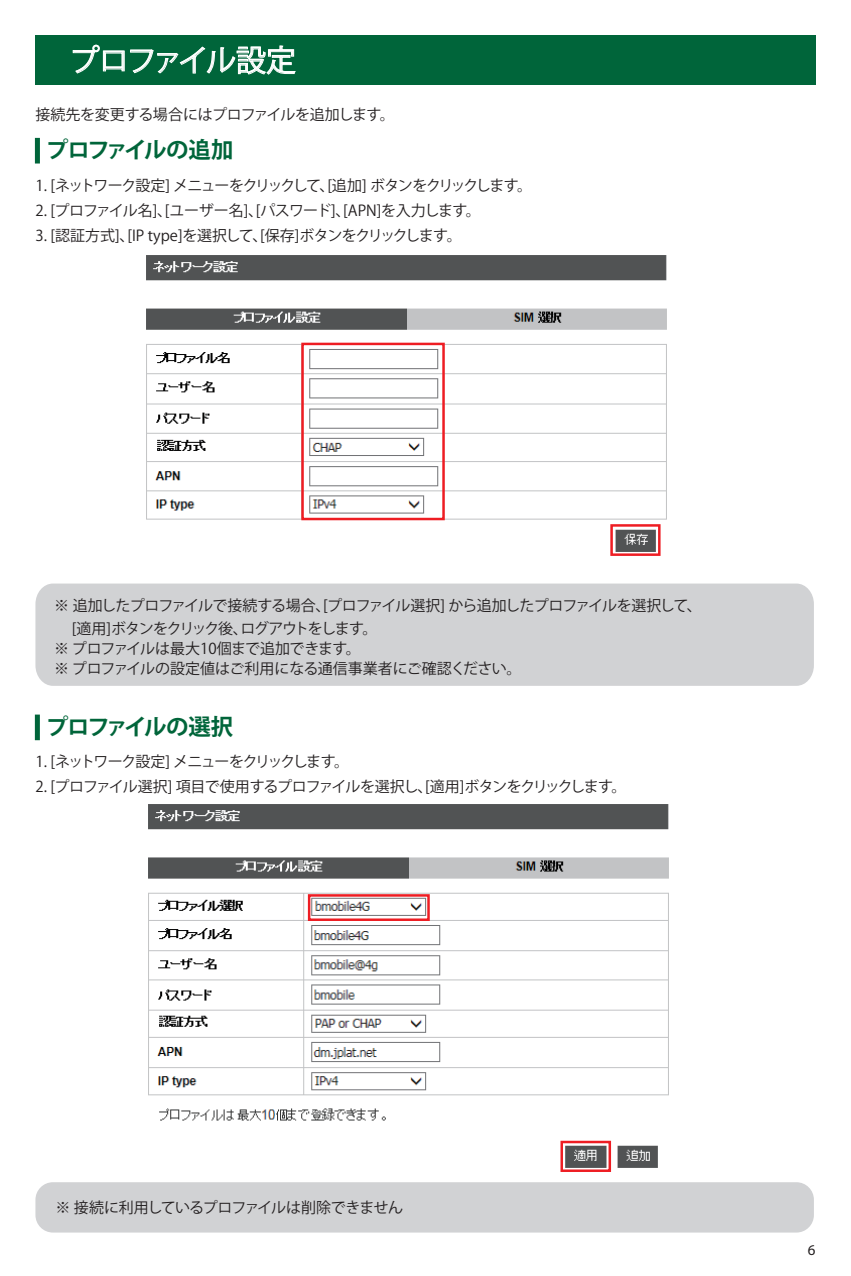
<style>
.page{position:relative;width:851px;height:1276px;background:#fff}
.page>*{position:absolute;margin:0;border:0;box-sizing:border-box;transform-origin:0 0}
.t1{font:30px "Koz Go Pro";letter-spacing:-.07em;color:#fff}
.t2{font:700 22.5px "Koz Go Pro";letter-spacing:-.08em;color:#00653a}
.t3{font:15px/22.5px "Koz Go Pro";letter-spacing:-.07em;color:#231f20}
.t4{font:15px "Koz Go Pro";letter-spacing:-.05em;color:#231f20}
.t5{font:15px "Koz Go Pro";letter-spacing:-.09em;color:#231f20}
.t6{font:15px/20px "Koz Go Pro";letter-spacing:-.015em;color:#231f20}
.t7{font:15px "Koz Go Pro";letter-spacing:-.02em;color:#231f20}
.t8{font:15px "Myriad Pro";color:#231f20}
</style>
<div class="page">
<div style="left:35px;top:35px;width:780px;height:50px;background:#00653a"></div>
<svg style="left:73px;top:45px;width:223px;height:30px"></svg>
<img style="left:148px;top:804px;width:521px;height:368px">
<div style="left:35px;top:1182px;width:778px;height:50px;background:#d1d2d4;border-radius:17px"></div>
<div style="left:35px;top:714px;width:5px;height:26px;background:#00653a"></div>
<div style="left:560px;top:1140px;width:51px;height:32px;border:2px solid #ee1d23"></div>
<div style="left:308px;top:894px;width:121px;height:27px;border:2px solid #ee1d23"></div>
<img style="left:146px;top:255px;width:521px;height:300px">
<div style="left:35px;top:583px;width:778px;height:103px;background:#d1d2d4"></div>
<div style="left:35px;top:138px;width:5px;height:25px;background:#00653a"></div>
<div style="left:610px;top:524px;width:50px;height:32px;border:2px solid #ee1d23"></div>
<div style="left:301px;top:343px;width:143px;height:177px;border:2px solid #ee1d23"></div>
<h1 class="t1" style="left:69px;top:41px;width:228px">プロファイル設定</h1>
<p class="t7" style="left:35px;top:104px;width:361px">接続先を変更する場合にはプロファイルを追加します。</p>
<h2 class="t2" style="left:46px;top:135px;width:189px">プロファイルの追加</h2>
<p class="t5" style="left:35px;top:176px;width:498px">1. [ネットワーク設定] メニューをクリックして、[追加] ボタンをクリックします。</p>
<p class="t4" style="left:35px;top:201px;width:447px">2. [プロファイル名]、[ユーザー名]、[パスワード]、[APN]を入力します。</p>
<p class="t4" style="left:35px;top:226px;width:427px">3. [認証方式]、[IP type]を選択して、[保存]ボタンをクリックします。</p>
<p class="t3" style="left:72px;top:595px;width:631px;text-indent:-17px">※ 追加したプロファイルで接続する場合、[プロファイル選択] から追加したプロファイルを選択して、[適用]ボタンをクリック後、ログアウトをします。</p>
<p class="t6" style="left:54px;top:638px;width:468px">※ プロファイルは最大10個まで追加できます。<br>※ プロファイルの設定値はご利用になる通信事業者にご確認ください。</p>
<h2 class="t2" style="left:46px;top:712px;width:189px">プロファイルの選択</h2>
<p class="t5" style="left:35px;top:752px;width:315px">1. [ネットワーク設定] メニューをクリックします。</p>
<p class="t3" style="left:35px;top:776px;width:592px">2. [プロファイル選択] 項目で使用するプロファイルを選択し、[適用]ボタンをクリックします。</p>
<p class="t4" style="left:55px;top:1198px;width:349px">※ 接続に利用しているプロファイルは削除できません</p>
<p class="t8" style="left:807px;top:1240px;width:9px">6</p>
</div>
